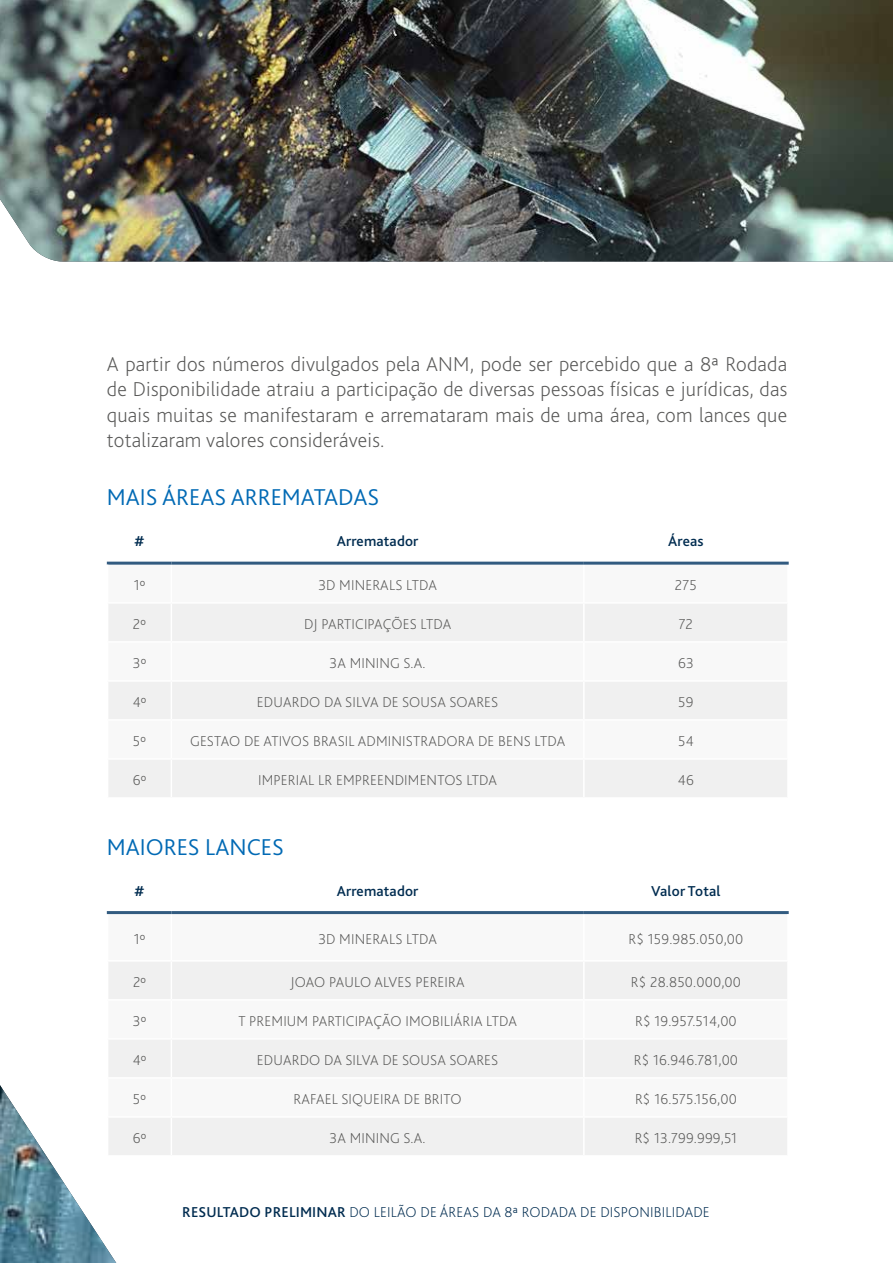
<style>
.page{position:relative;width:893px;height:1263px;background:#fff}
.page>*{position:absolute;margin:0;border:0;box-sizing:border-box;transform-origin:0 0}
.t1{font:300 24px "Bliss 2";color:#0069b4}
.t2{font:200 21px/25.2px "Bliss 2";letter-spacing:.01em;color:#575756;text-align:justify}
.t3{font:200 15px "Bliss 2";letter-spacing:.01em;color:#575756}
.t4{font:200 15px "Bliss 2";letter-spacing:.01em;color:#002c50}
.t5{font:500 15px "Bliss 2";letter-spacing:.01em;color:#002c50}
.s1{font-weight:500}
</style>
<div class="page">
<div style="left:109px;top:604px;width:678px;height:193px;background:#f0f0f0"></div>
<hr style="left:171px;top:604px;width:1px;height:37px;background:#fff">
<hr style="left:583px;top:604px;width:2px;height:37px;background:#fff">
<hr style="left:107px;top:641px;width:64px;height:2px;background:#fff">
<hr style="left:171px;top:641px;width:413px;height:2px;background:#fff">
<hr style="left:171px;top:643px;width:1px;height:37px;background:#fff">
<hr style="left:584px;top:641px;width:205px;height:2px;background:#fff">
<hr style="left:583px;top:643px;width:2px;height:37px;background:#fff">
<hr style="left:107px;top:680px;width:64px;height:2px;background:#fff">
<hr style="left:171px;top:680px;width:413px;height:2px;background:#fff">
<hr style="left:171px;top:682px;width:1px;height:37px;background:#fff">
<hr style="left:584px;top:680px;width:205px;height:2px;background:#fff">
<hr style="left:583px;top:682px;width:2px;height:37px;background:#fff">
<hr style="left:107px;top:719px;width:64px;height:2px;background:#fff">
<hr style="left:171px;top:719px;width:413px;height:2px;background:#fff">
<hr style="left:171px;top:721px;width:1px;height:37px;background:#fff">
<hr style="left:584px;top:719px;width:205px;height:2px;background:#fff">
<hr style="left:583px;top:721px;width:2px;height:37px;background:#fff">
<hr style="left:107px;top:758px;width:64px;height:2px;background:#fff">
<hr style="left:171px;top:758px;width:413px;height:2px;background:#fff">
<hr style="left:171px;top:760px;width:1px;height:37px;background:#fff">
<hr style="left:584px;top:758px;width:205px;height:2px;background:#fff">
<hr style="left:583px;top:760px;width:2px;height:37px;background:#fff">
<hr style="left:107px;top:562px;width:64px;height:3px;background:#325b80">
<hr style="left:171px;top:562px;width:413px;height:3px;background:#325b80">
<hr style="left:584px;top:562px;width:205px;height:3px;background:#325b80">
<svg style="left:108px;top:914px;width:679px;height:1px"></svg>
<div style="left:109px;top:962px;width:678px;height:193px;background:#f0f0f0"></div>
<hr style="left:171px;top:914px;width:1px;height:46px;background:#fff">
<hr style="left:583px;top:914px;width:2px;height:46px;background:#fff">
<hr style="left:171px;top:961px;width:1px;height:38px;background:#fff">
<hr style="left:583px;top:961px;width:2px;height:38px;background:#fff">
<hr style="left:107px;top:999px;width:64px;height:1px;background:#fff">
<hr style="left:171px;top:999px;width:413px;height:1px;background:#fff">
<hr style="left:171px;top:1000px;width:1px;height:38px;background:#fff">
<hr style="left:584px;top:999px;width:205px;height:1px;background:#fff">
<hr style="left:583px;top:1000px;width:2px;height:38px;background:#fff">
<hr style="left:171px;top:1038px;width:413px;height:2px;background:#fff">
<hr style="left:584px;top:1038px;width:205px;height:2px;background:#fff">
<hr style="left:583px;top:1040px;width:2px;height:37px;background:#fff">
<hr style="left:171px;top:1077px;width:413px;height:2px;background:#fff">
<hr style="left:584px;top:1077px;width:205px;height:2px;background:#fff">
<hr style="left:583px;top:1079px;width:2px;height:37px;background:#fff">
<hr style="left:171px;top:1116px;width:413px;height:2px;background:#fff">
<hr style="left:584px;top:1116px;width:205px;height:2px;background:#fff">
<hr style="left:583px;top:1118px;width:2px;height:37px;background:#fff">
<hr style="left:107px;top:911px;width:64px;height:3px;background:#325b80">
<hr style="left:171px;top:911px;width:413px;height:3px;background:#325b80">
<hr style="left:584px;top:911px;width:205px;height:3px;background:#325b80">
<svg style="left:109px;top:1018px;width:312px;height:245px"></svg>
<img style="left:0;top:1085px;width:116px;height:178px">
<img style="left:0;top:0;width:893px;height:261px">
<p class="t2" style="left:107px;top:351px;width:682px">A partir dos números divulgados pela ANM, pode ser percebido que a 8ª Rodada de Disponibilidade atraiu a participação de diversas pessoas físicas e jurídicas, das quais muitas se manifestaram e arremataram mais de uma área, com lances que totalizaram valores consideráveis.</p>
<h1 class="t1" style="left:107px;top:482px;width:274px">MAIS ÁREAS ARREMATADAS</h1>
<p class="t5" style="left:134px;top:532px;width:12px">#</p>
<p class="t5" style="left:337px;top:532px;width:83px">Arrematador</p>
<p class="t5" style="left:668px;top:532px;width:37px">Áreas</p>
<p class="t3" style="left:134px;top:576px;width:13px">1º</p>
<p class="t3" style="left:318px;top:576px;width:120px">3D MINERALS LTDA</p>
<p class="t3" style="left:675px;top:576px;width:23px">275</p>
<p class="t3" style="left:133px;top:615px;width:15px">2º</p>
<p class="t3" style="left:304px;top:615px;width:149px">DJ PARTICIPAÇÕES LTDA</p>
<p class="t3" style="left:679px;top:615px;width:16px">72</p>
<p class="t3" style="left:133px;top:654px;width:15px">3º</p>
<p class="t3" style="left:330px;top:654px;width:97px">3A MINING S.A.</p>
<p class="t3" style="left:678px;top:654px;width:17px">63</p>
<p class="t3" style="left:133px;top:693px;width:15px">4º</p>
<p class="t3" style="left:257px;top:693px;width:243px">EDUARDO DA SILVA DE SOUSA SOARES</p>
<p class="t3" style="left:678px;top:693px;width:17px">59</p>
<p class="t3" style="left:133px;top:732px;width:15px">5º</p>
<p class="t3" style="left:190px;top:732px;width:377px">GESTAO DE ATIVOS BRASIL ADMINISTRADORA DE BENS LTDA</p>
<p class="t3" style="left:678px;top:732px;width:17px">54</p>
<p class="t3" style="left:133px;top:771px;width:15px">6º</p>
<p class="t3" style="left:258px;top:771px;width:241px">IMPERIAL LR EMPREENDIMENTOS LTDA</p>
<p class="t3" style="left:678px;top:771px;width:17px">46</p>
<h1 class="t1" style="left:107px;top:832px;width:179px">MAIORES LANCES</h1>
<p class="t5" style="left:134px;top:881px;width:12px">#</p>
<p class="t5" style="left:337px;top:881px;width:83px">Arrematador</p>
<p class="t5" style="left:651px;top:881px;width:71px">Valor Total</p>
<p class="t3" style="left:134px;top:929px;width:13px">1º</p>
<p class="t3" style="left:318px;top:929px;width:120px">3D MINERALS LTDA</p>
<p class="t3" style="left:628px;top:929px;width:116px">R$ 159.985.050,00</p>
<p class="t3" style="left:133px;top:973px;width:15px">2º</p>
<p class="t3" style="left:291px;top:973px;width:176px">JOAO PAULO ALVES PEREIRA</p>
<p class="t3" style="left:631px;top:973px;width:112px">R$ 28.850.000,00</p>
<p class="t3" style="left:133px;top:1012px;width:15px">3º</p>
<p class="t3" style="left:238px;top:1012px;width:280px">T PREMIUM PARTICIPAÇÃO IMOBILIÁRIA LTDA</p>
<p class="t3" style="left:635px;top:1012px;width:103px">R$ 19.957.514,00</p>
<p class="t3" style="left:133px;top:1051px;width:15px">4º</p>
<p class="t3" style="left:257px;top:1051px;width:243px">EDUARDO DA SILVA DE SOUSA SOARES</p>
<p class="t3" style="left:634px;top:1051px;width:106px">R$ 16.946.781,00</p>
<p class="t3" style="left:133px;top:1090px;width:15px">5º</p>
<p class="t3" style="left:294px;top:1090px;width:170px">RAFAEL SIQUEIRA DE BRITO</p>
<p class="t3" style="left:635px;top:1090px;width:103px">R$ 16.575.156,00</p>
<p class="t3" style="left:133px;top:1129px;width:15px">6º</p>
<p class="t3" style="left:330px;top:1129px;width:98px">3A MINING S.A.</p>
<p class="t3" style="left:635px;top:1129px;width:104px">R$ 13.799.999,51</p>
<p class="t4" style="left:182px;top:1202px;width:529px"><span class="s1">RESULTADO PRELIMINAR</span> DO LEILÃO DE ÁREAS DA 8ª RODADA DE DISPONIBILIDADE</p>
</div>
